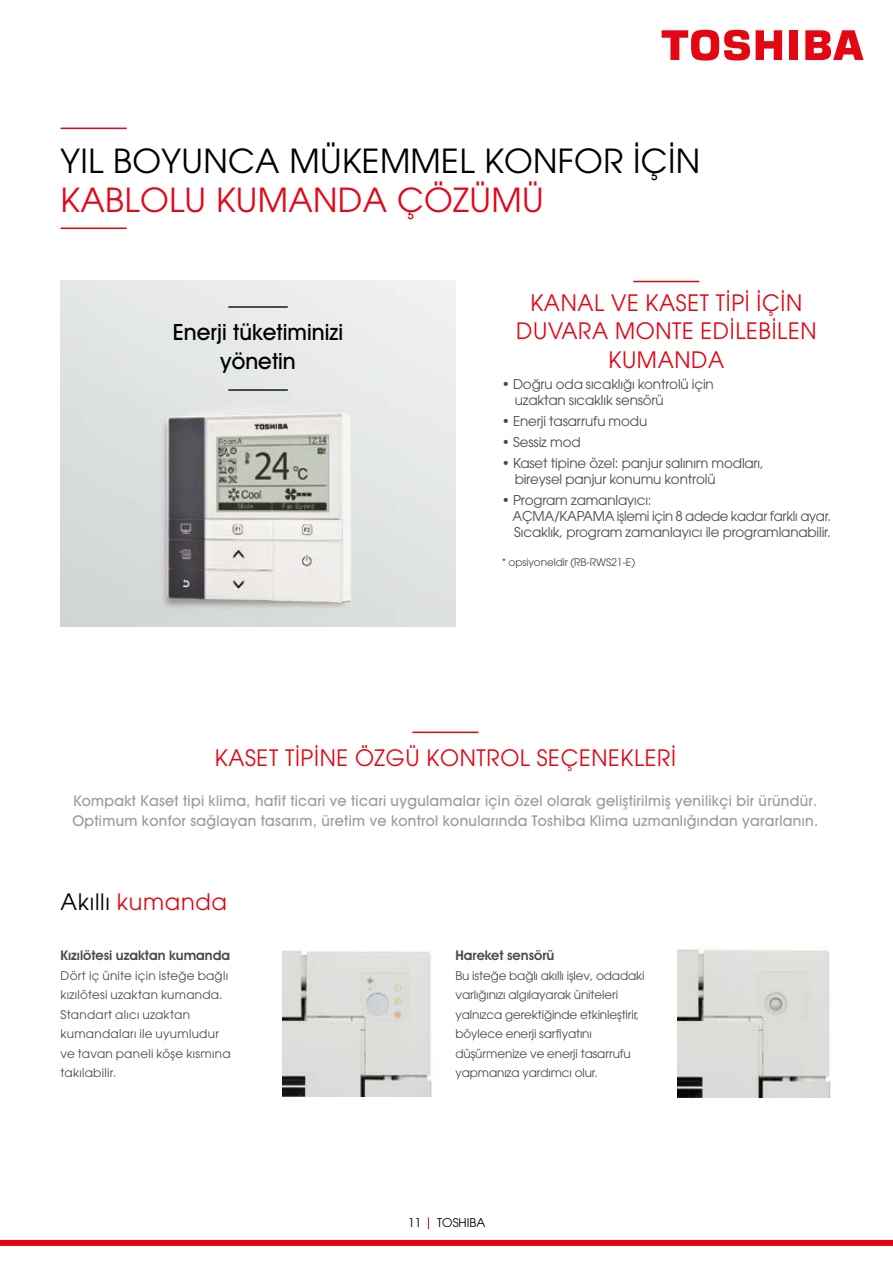
<style>
.page{position:relative;width:893px;height:1263px;background:#fff}
.page>*{position:absolute;margin:0;border:0;box-sizing:border-box;transform-origin:0 0}
.t1{font:33px "ITC Avant Garde Pro";letter-spacing:.01em;color:#000}
.t2{font:33px "ITC Avant Garde Pro";letter-spacing:.01em;color:#e1081a}
.t3{font:22.5px/28.5px "ITC Avant Garde Pro";letter-spacing:.03em;color:#e30613;text-align:center}
.t4{font:500 22.5px/28.5px "Avant Garde Gothic X";color:#000;text-align:center}
.t5{font:500 15px/19.5px "Avant Garde Gothic X";letter-spacing:.02em;color:#9d9d9c}
.t6{font:13.5px/16.2px "ITC Avant Garde Pro";letter-spacing:-.01em;color:#4a4a49}
.t7{font:600 13.5px "Avant Garde Gothic X";color:#4a4a49}
.t8{font:12px/19.5px "ITC Avant Garde Pro";letter-spacing:-.01em;color:#4a4a49}
.t9{font:12px/19.5px "ITC Avant Garde Pro";letter-spacing:.025em;color:#4a4a49}
.t10{font:12px "ITC Avant Garde Pro";color:#000}
.t11{font:10.5px "ITC Avant Garde Pro";letter-spacing:-.01em;color:#4a4a49}
.s1{color:#000}
</style>
<div class="page">
<svg style="left:428px;top:1217px;width:1px;height:12px"></svg>
<div style="left:0;top:1240px;width:893px;height:6px;background:#e30613"></div>
<div style="left:789px;top:30px;width:9px;height:30px;background:#e30613"></div>
<svg style="left:756px;top:30px;width:26px;height:30px"></svg>
<svg style="left:805px;top:30px;width:59px;height:30px"></svg>
<svg style="left:662px;top:29px;width:88px;height:32px"></svg>
<img style="left:61px;top:281px;width:394px;height:346px">
<img style="left:282px;top:950px;width:150px;height:146px">
<img style="left:678px;top:949px;width:153px;height:148px">
<hr style="left:61px;top:227px;width:66px;height:2px;background:#e30613">
<hr style="left:61px;top:128px;width:66px;height:1px;background:#e30613">
<hr style="left:633px;top:281px;width:66px;height:1px;background:#e30613">
<hr style="left:412px;top:731px;width:66px;height:2px;background:#e30613">
<hr style="left:228px;top:389px;width:60px;height:2px;background:#000">
<hr style="left:228px;top:306px;width:60px;height:2px;background:#000">
<h1 class="t1" style="left:61px;top:140px;width:641px">YIL BOYUNCA MÜKEMMEL KONFOR İÇİN</h1>
<h1 class="t2" style="left:61px;top:180px;width:485px">KABLOLU KUMANDA ÇÖZÜMÜ</h1>
<h2 class="t4" style="left:173px;top:318px;width:172px">Enerji tüketiminizi yönetin</h2>
<h2 class="t3" style="left:516px;top:288px;width:302px">KANAL VE KASET TİPİ İÇİN<br>DUVARA MONTE EDİLEBİLEN<br>KUMANDA</h2>
<p class="t6" style="left:515px;top:375px;width:201px;text-indent:-13px">• Doğru oda sıcaklığı kontrolü için uzaktan sıcaklık sensörü</p>
<p class="t6" style="left:502px;top:413px;width:147px">• Enerji tasarrufu modu</p>
<p class="t6" style="left:502px;top:434px;width:80px">• Sessiz mod</p>
<p class="t6" style="left:515px;top:455px;width:251px;text-indent:-13px">• Kaset tipine özel: panjur salınım modları, bireysel panjur konumu kontrolü</p>
<p class="t6" style="left:513px;top:492px;width:320px;text-indent:-11px">• Program zamanlayıcı:<br>AÇMA/KAPAMA işlemi için 8 adede kadar farklı ayar.<br>Sıcaklık, program zamanlayıcı ile programlanabilir.</p>
<p class="t11" style="left:502px;top:556px;width:135px">* opsiyoneldir (RB-RWS21-E)</p>
<h2 class="t3" style="left:215px;top:743px;width:463px">KASET TİPİNE ÖZGÜ KONTROL SEÇENEKLERİ</h2>
<p class="t5" style="left:72px;top:791px;width:747px">Kompakt Kaset tipi klima, hafif ticari ve ticari uygulamalar için özel olarak geliştirilmiş yenilikçi bir üründür.<br>Optimum konfor sağlayan tasarım, üretim ve kontrol konularında Toshiba Klima uzmanlığından yararlanın.</p>
<h2 class="t3" style="left:61px;top:887px;width:168px"><span class="s1">Akıllı</span> kumanda</h2>
<p class="t7" style="left:61px;top:947px;width:171px">Kızılötesi uzaktan kumanda</p>
<p class="t9" style="left:61px;top:965px;width:171px">Dört iç ünite için isteğe bağlı kızılötesi uzaktan kumanda.<br>Standart alıcı uzaktan kumandaları ile uyumludur ve tavan paneli köşe kısmına takılabilir.</p>
<p class="t7" style="left:455px;top:947px;width:100px">Hareket sensörü</p>
<p class="t8" style="left:455px;top:965px;width:191px">Bu isteğe bağlı akıllı işlev, odadaki varlığınızı algılayarak üniteleri yalnızca gerektiğinde etkinleştirir, böylece enerji sarfiyatını düşürmenize ve enerji tasarrufu yapmanıza yardımcı olur.</p>
<p class="t10" style="left:408px;top:1215px;width:15px">11</p>
<p class="t10" style="left:437px;top:1215px;width:50px">TOSHIBA</p>
</div>
